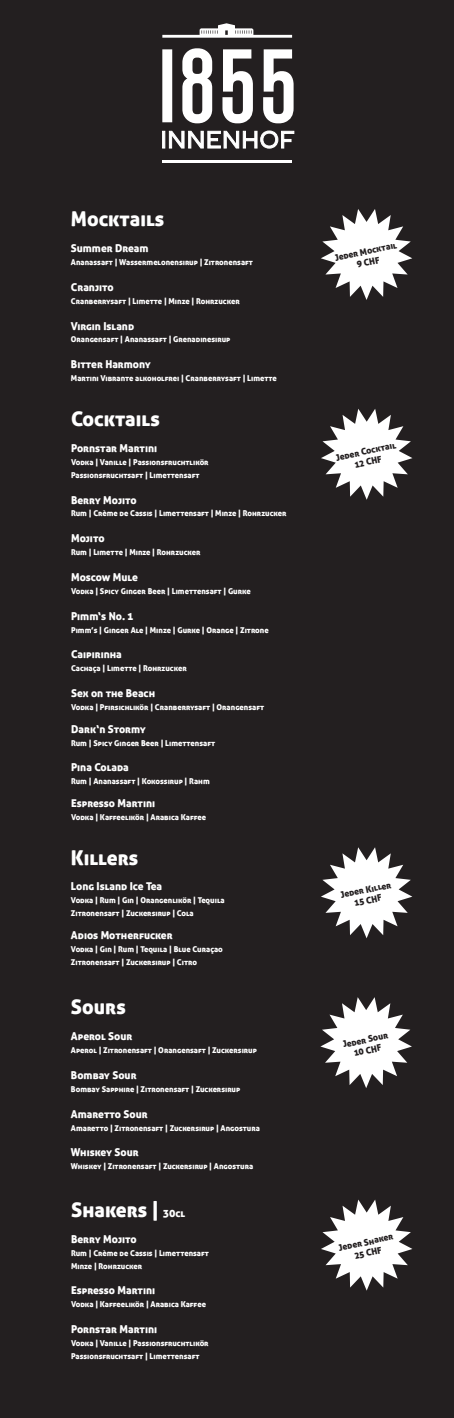
<style>
.page{position:relative;width:454px;height:1418px;background:#fff}
.page>*{position:absolute;margin:0;border:0;box-sizing:border-box;transform-origin:0 0}
.t1{font:20.16px "Aller Display";color:#fff}
.t2{font:10.76px "Aller Display";color:#fff}
.t3{font:9.02px/10.8px "Aller Display";color:#231f20;text-align:center}
.t4{font:8px/12.9px "Aller Display";color:#fff}
.s1{font-size:10.76px}
</style>
<div class="page">
<div style="left:0;top:0;width:454px;height:1417px;background:#231f20"></div>
<svg style="left:321px;top:409px;width:91px;height:91px"></svg>
<svg style="left:321px;top:209px;width:91px;height:91px"></svg>
<svg style="left:321px;top:847px;width:91px;height:91px"></svg>
<svg style="left:320px;top:997px;width:92px;height:91px"></svg>
<svg style="left:321px;top:1199px;width:91px;height:91px"></svg>
<svg style="left:162px;top:49px;width:10px;height:73px"></svg>
<svg style="left:182px;top:48px;width:30px;height:75px"></svg>
<svg style="left:222px;top:49px;width:31px;height:74px"></svg>
<svg style="left:263px;top:49px;width:30px;height:74px"></svg>
<svg style="left:162px;top:23px;width:130px;height:15px"></svg>
<hr style="left:162px;top:160px;width:130px;height:3px;background:#fff">
<div style="left:162px;top:131px;width:3px;height:17px;background:#fff;border:1px solid #fff"></div>
<svg style="left:169px;top:131px;width:125px;height:17px"></svg>
<h1 class="t1" style="left:71px;top:206px;width:95px">Mocktails</h1>
<h2 class="t2" style="left:71px;top:241px;width:79px">Summer Dream</h2>
<p class="t4" style="left:71px;top:255px;width:183px">Ananassaft | Wassermelonensirup | Zitronensaft</p>
<h2 class="t2" style="left:71px;top:280px;width:44px">Cranjito</h2>
<p class="t4" style="left:71px;top:294px;width:170px">Cranberrysaft | Limette | Minze | Rohrzucker</p>
<h2 class="t2" style="left:71px;top:319px;width:65px">Virgin Island</h2>
<p class="t4" style="left:71px;top:333px;width:161px">Orangensaft | Ananassaft | Grenadinesirup</p>
<h2 class="t2" style="left:71px;top:357px;width:81px">Bitter Harmony</h2>
<p class="t4" style="left:71px;top:372px;width:207px">Martini Vibrante alkoholfrei | Cranberrysaft | Limette</p>
<h1 class="t1" style="left:71px;top:406px;width:90px">Cocktails</h1>
<h2 class="t2" style="left:71px;top:441px;width:87px">Pornstar Martini</h2>
<p class="t4" style="left:71px;top:455px;width:139px">Vodka | Vanille | Passionsfruchtlikör<br>Passionsfruchtsaft | Limettensaft</p>
<h2 class="t2" style="left:71px;top:493px;width:67px">Berry Mojito</h2>
<p class="t4" style="left:71px;top:507px;width:217px">Rum | Crème de Cassis | Limettensaft | Minze | Rohrzucker</p>
<h2 class="t2" style="left:71px;top:531px;width:35px">Mojito</h2>
<p class="t4" style="left:71px;top:545px;width:131px">Rum | Limette | Minze | Rohrzucker</p>
<h2 class="t2" style="left:71px;top:570px;width:68px">Moscow Mule</h2>
<p class="t4" style="left:71px;top:584px;width:181px">Vodka | Spicy Ginger Beer | Limettensaft | Gurke</p>
<h2 class="t2" style="left:71px;top:609px;width:64px">Pimm‘s No. 1</h2>
<p class="t4" style="left:71px;top:623px;width:199px">Pimm’s | Ginger Ale | Minze | Gurke | Orange | Zitrone</p>
<h2 class="t2" style="left:71px;top:647px;width:52px">Caipirinha</h2>
<p class="t4" style="left:71px;top:662px;width:117px">Cachaça | Limette | Rohrzucker</p>
<h2 class="t2" style="left:71px;top:686px;width:85px">Sex on the Beach</h2>
<p class="t4" style="left:71px;top:700px;width:194px">Vodka | Pfirsichlikör | Cranberrysaft | Orangensaft</p>
<h2 class="t2" style="left:71px;top:722px;width:76px">Dark‘n Stormy</h2>
<p class="t4" style="left:71px;top:736px;width:145px">Rum | Spicy Ginger Beer | Limettensaft</p>
<h2 class="t2" style="left:71px;top:760px;width:59px">Pina Colada</h2>
<p class="t4" style="left:71px;top:774px;width:140px">Rum | Ananassaft | Kokossirup | Rahm</p>
<h2 class="t2" style="left:71px;top:796px;width:85px">Espresso Martini</h2>
<p class="t4" style="left:71px;top:810px;width:136px">Vodka | Kaffeelikör | Arabica Kaffee</p>
<h1 class="t1" style="left:71px;top:844px;width:69px">Killers</h1>
<h2 class="t2" style="left:71px;top:879px;width:93px">Long Island Ice Tea</h2>
<p class="t4" style="left:71px;top:893px;width:155px">Vodka | Rum | Gin | Orangenlikör | Tequila<br>Zitronensaft | Zuckersirup | Cola</p>
<h2 class="t2" style="left:71px;top:928px;width:103px">Adios Motherfucker</h2>
<p class="t4" style="left:71px;top:942px;width:153px">Vodka | Gin | Rum | Tequila | Blue Curaçao<br>Zitronensaft | Zuckersirup | Citro</p>
<h1 class="t1" style="left:71px;top:994px;width:56px">Sours</h1>
<h2 class="t2" style="left:71px;top:1029px;width:63px">Aperol Sour</h2>
<p class="t4" style="left:71px;top:1043px;width:187px">Aperol | Zitronensaft | Orangensaft | Zuckersirup</p>
<h2 class="t2" style="left:71px;top:1068px;width:67px">Bombay Sour</h2>
<p class="t4" style="left:71px;top:1082px;width:171px">Bombay Sapphire | Zitronensaft | Zuckersirup</p>
<h2 class="t2" style="left:71px;top:1107px;width:78px">Amaretto Sour</h2>
<p class="t4" style="left:71px;top:1121px;width:190px">Amaretto | Zitronensaft | Zuckersirup | Angostura</p>
<h2 class="t2" style="left:71px;top:1145px;width:69px">Whiskey Sour</h2>
<p class="t4" style="left:71px;top:1159px;width:184px">Whiskey | Zitronensaft | Zuckersirup | Angostura</p>
<h1 class="t1" style="left:71px;top:1196px;width:116px">Shakers | <span class="s1">30cl</span></h1>
<h2 class="t2" style="left:71px;top:1231px;width:67px">Berry Mojito</h2>
<p class="t4" style="left:71px;top:1246px;width:139px">Rum | Crème de Cassis | Limettensaft<br>Minze | Rohrzucker</p>
<h2 class="t2" style="left:71px;top:1283px;width:85px">Espresso Martini</h2>
<p class="t4" style="left:71px;top:1297px;width:136px">Vodka | Kaffeelikör | Arabica Kaffee</p>
<h2 class="t2" style="left:71px;top:1322px;width:87px">Pornstar Martini</h2>
<p class="t4" style="left:71px;top:1336px;width:139px">Vodka | Vanille | Passionsfruchtlikör<br>Passionsfruchtsaft | Limettensaft</p>
<p class="t3" style="left:334px;top:252px;width:64px;rotate:-12deg">Jeder Mocktail<br>9 CHF</p>
<p class="t3" style="left:335px;top:452px;width:62px;rotate:-12deg">Jeder Cocktail<br>12 CHF</p>
<p class="t3" style="left:339px;top:889px;width:53px;rotate:-12deg">Jeder Killer<br>15 CHF</p>
<p class="t3" style="left:342px;top:1038px;width:47px;rotate:-12deg">Jeder Sour<br>10 CHF</p>
<p class="t3" style="left:337px;top:1242px;width:57px;rotate:-12deg">Jeder Shaker<br>25 CHF</p>
</div>
